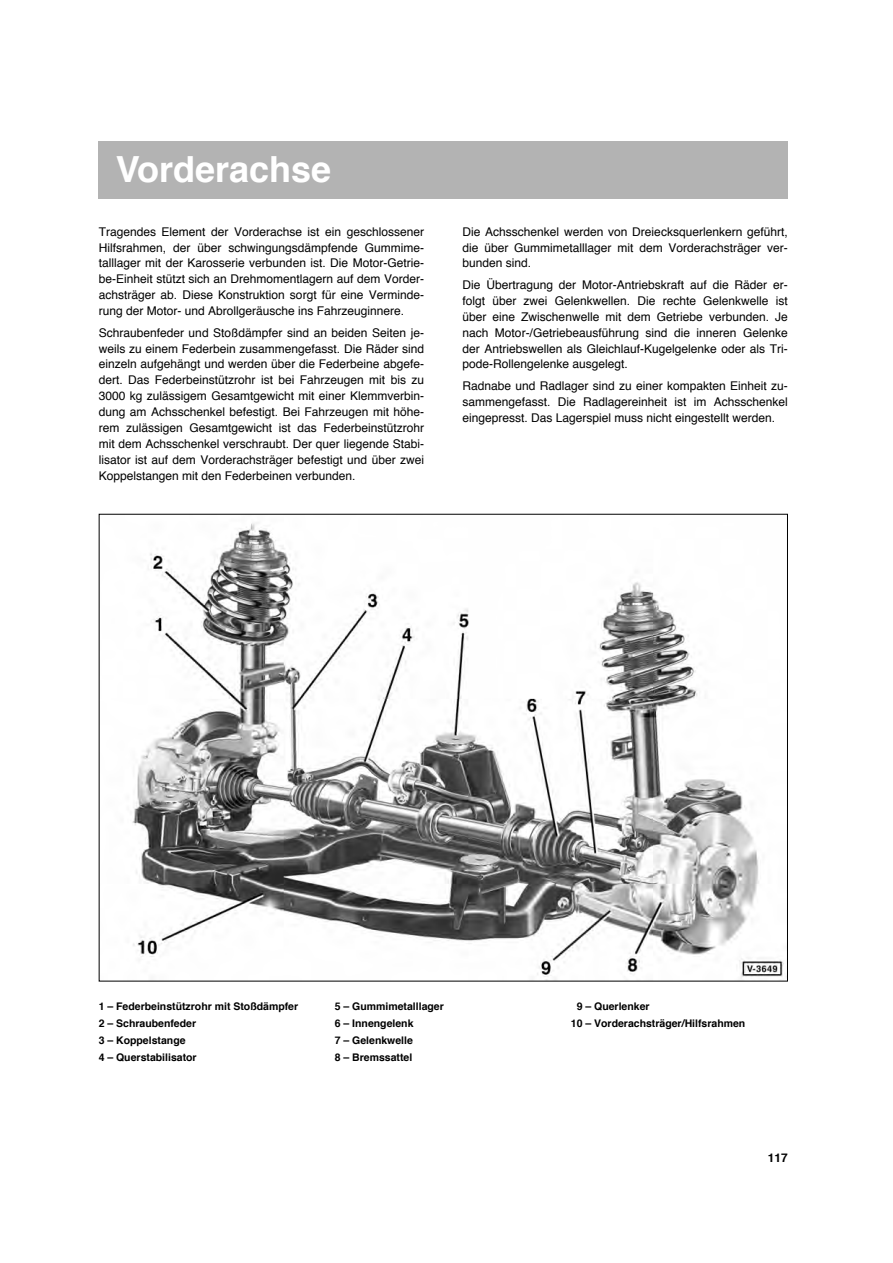
<style>
.page{position:relative;width:893px;height:1263px;background:#fff}
.page>*{position:absolute;margin:0;border:0;box-sizing:border-box;transform-origin:0 0}
.t1{font:700 36px "Helvetica";color:#fff}
.t2{font:12px/15.9px "Helvetica";color:#000;text-align:justify}
.t3{font:700 12px "Helvetica";color:#000}
.t4{font:700 10.5px/17px "Helvetica";color:#000}
</style>
<div class="page">
<div style="left:99px;top:142px;width:688px;height:57px;background:#b3b3b3"></div>
<img style="left:132px;top:523px;width:652px;height:457px">
<h1 class="t1" style="left:116px;top:154px;width:217px">Vorderachse</h1>
<p class="t2" style="left:99px;top:224px;width:327px">Tragendes Element der Vorderachse ist ein geschlossener Hilfsrahmen, der über schwingungsdämpfende Gummime&shy;talllager mit der Karosserie verbunden ist. Die Motor-Getrie&shy;be-Einheit stützt sich an Drehmomentlagern auf dem Vorder&shy;achsträger ab. Diese Konstruktion sorgt für eine Verminde&shy;rung der Motor- und Abrollgeräusche ins Fahrzeuginnere.</p>
<p class="t2" style="left:99px;top:325px;width:327px">Schraubenfeder und Stoßdämpfer sind an beiden Seiten je&shy;weils zu einem Federbein zusammengefasst. Die Räder sind einzeln aufgehängt und werden über die Federbeine abgefe&shy;dert. Das Federbeinstützrohr ist bei Fahrzeugen mit bis zu 3000 kg zulässigem Gesamtgewicht mit einer Klemmverbin&shy;dung am Achsschenkel befestigt. Bei Fahrzeugen mit höhe&shy;rem zulässigen Gesamtgewicht ist das Federbeinstützrohr mit dem Achsschenkel verschraubt. Der quer liegende Stabi&shy;lisator ist auf dem Vorderachsträger befestigt und über zwei Koppelstangen mit den Federbeinen verbunden.</p>
<p class="t2" style="left:462px;top:224px;width:327px">Die Achsschenkel werden von Dreiecksquerlenkern geführt, die über Gummimetalllager mit dem Vorderachsträger ver&shy;bunden sind.</p>
<p class="t2" style="left:462px;top:278px;width:327px">Die Übertragung der Motor-Antriebskraft auf die Räder er&shy;folgt über zwei Gelenkwellen. Die rechte Gelenkwelle ist über eine Zwischenwelle mit dem Getriebe verbunden. Je nach Motor-/Getriebeausführung sind die inneren Gelenke der Antriebswellen als Gleichlauf-Kugelgelenke oder als Tri&shy;pode-Rollengelenke ausgelegt.</p>
<p class="t2" style="left:462px;top:379px;width:327px">Radnabe und Radlager sind zu einer kompakten Einheit zu&shy;sammengefasst. Die Radlagereinheit ist im Achsschenkel eingepresst. Das Lagerspiel muss nicht eingestellt werden.</p>
<p class="t4" style="left:99px;top:999px;width:201px">1 – Federbeinstützrohr mit Stoßdämpfer<br>2 – Schraubenfeder<br>3 – Koppelstange<br>4 – Querstabilisator</p>
<p class="t4" style="left:335px;top:999px;width:111px">5 – Gummimetalllager<br>6 – Innengelenk<br>7 – Gelenkwelle<br>8 – Bremssattel</p>
<p class="t4" style="left:571px;top:999px;width:176px;text-indent:6px">9 – Querlenker<br>10 – Vorderachsträger/Hilfsrahmen</p>
<p class="t3" style="left:767px;top:1153px;width:22px">117</p>
</div>
